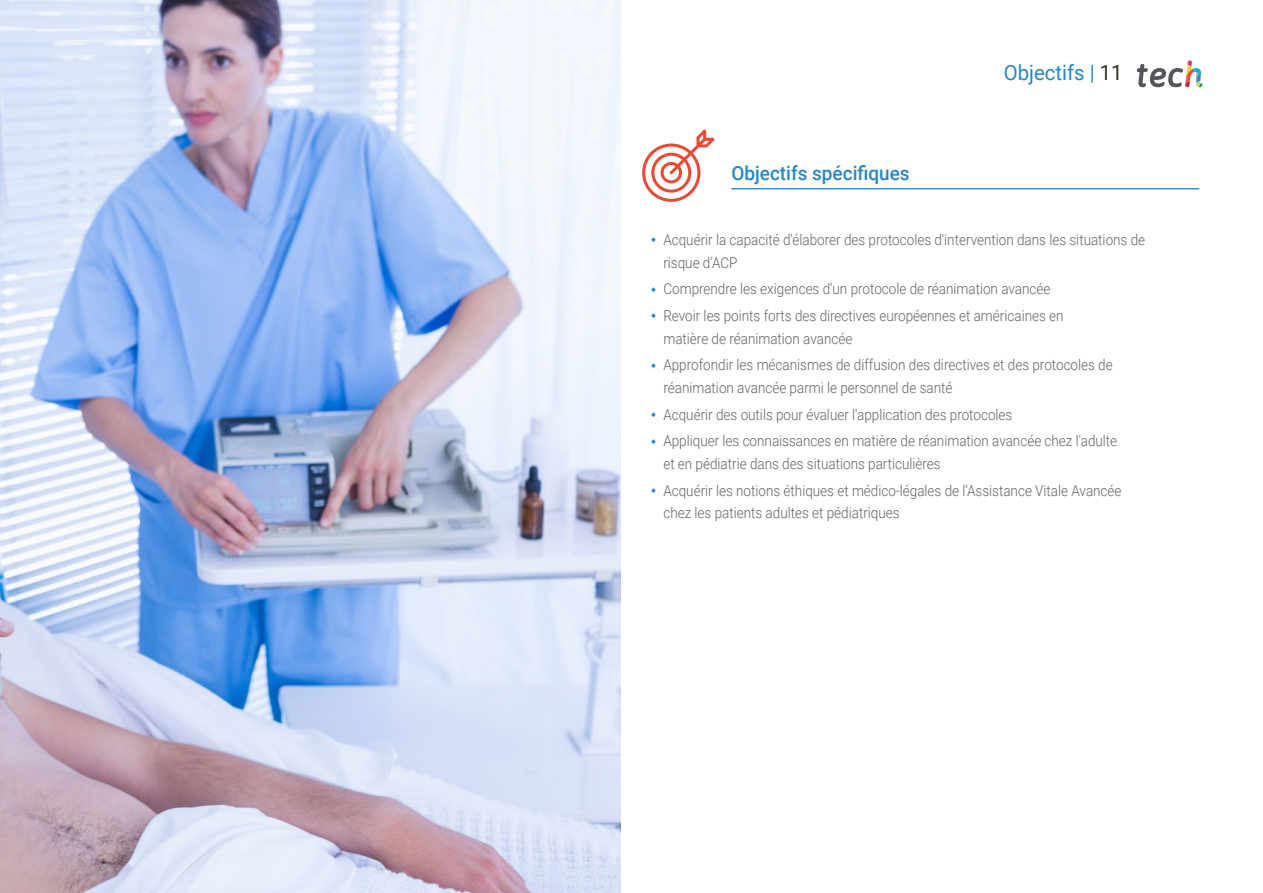
<style>
.page{position:relative;width:1263px;height:893px;background:#fff}
.page>*{position:absolute;margin:0;border:0;box-sizing:border-box;transform-origin:0 0}
.t1{font:21px "Roboto";color:#2488c9}
.t2{font:500 19.5px "Roboto";color:#2488c9}
.t3{font:300 15px/26.7px "Roboto";color:#61646a;scale:.9 1}
.s1{color:#312e20}
</style>
<div class="page">
<svg style="left:642px;top:129px;width:72px;height:73px"></svg>
<hr style="left:731px;top:188px;width:468px;height:1px;background:#2488c9">
<img style="left:0;top:0;width:621px;height:893px">
<svg style="left:1137px;top:61px;width:65px;height:27px"></svg>
<h2 class="t2" style="left:731px;top:160px;width:180px">Objectifs spécifiques</h2>
<h1 class="t1" style="left:1004px;top:57px;width:120px">Objectifs | <span class="s1">11</span></h1>
<p class="t3" style="left:663px;top:228px;width:537px;line-height:22.5px">Acquérir la capacité d'élaborer des protocoles d'intervention dans les situations de risque d’ACP</p>
<p class="t3" style="left:663px;top:275px;width:446px">Comprendre les exigences d'un protocole de réanimation avancée<br>Revoir les points forts des directives européennes et américaines en</p>
<p class="t3" style="left:663px;top:324px;width:501px">matière de réanimation avancée<br>Approfondir les mécanismes de diffusion des directives et des protocoles de</p>
<p class="t3" style="left:663px;top:374px;width:506px">réanimation avancée parmi le personnel de santé<br>Acquérir des outils pour évaluer l'application des protocoles<br>Appliquer les connaissances en matière de réanimation avancée chez l'adulte</p>
<p class="t3" style="left:663px;top:450px;width:511px">et en pédiatrie dans des situations particulières<br>Acquérir les notions éthiques et médico-légales de l’Assistance Vitale Avancée</p>
<p class="t3" style="left:663px;top:499px;width:264px">chez les patients adultes et pédiatriques</p>
</div>
